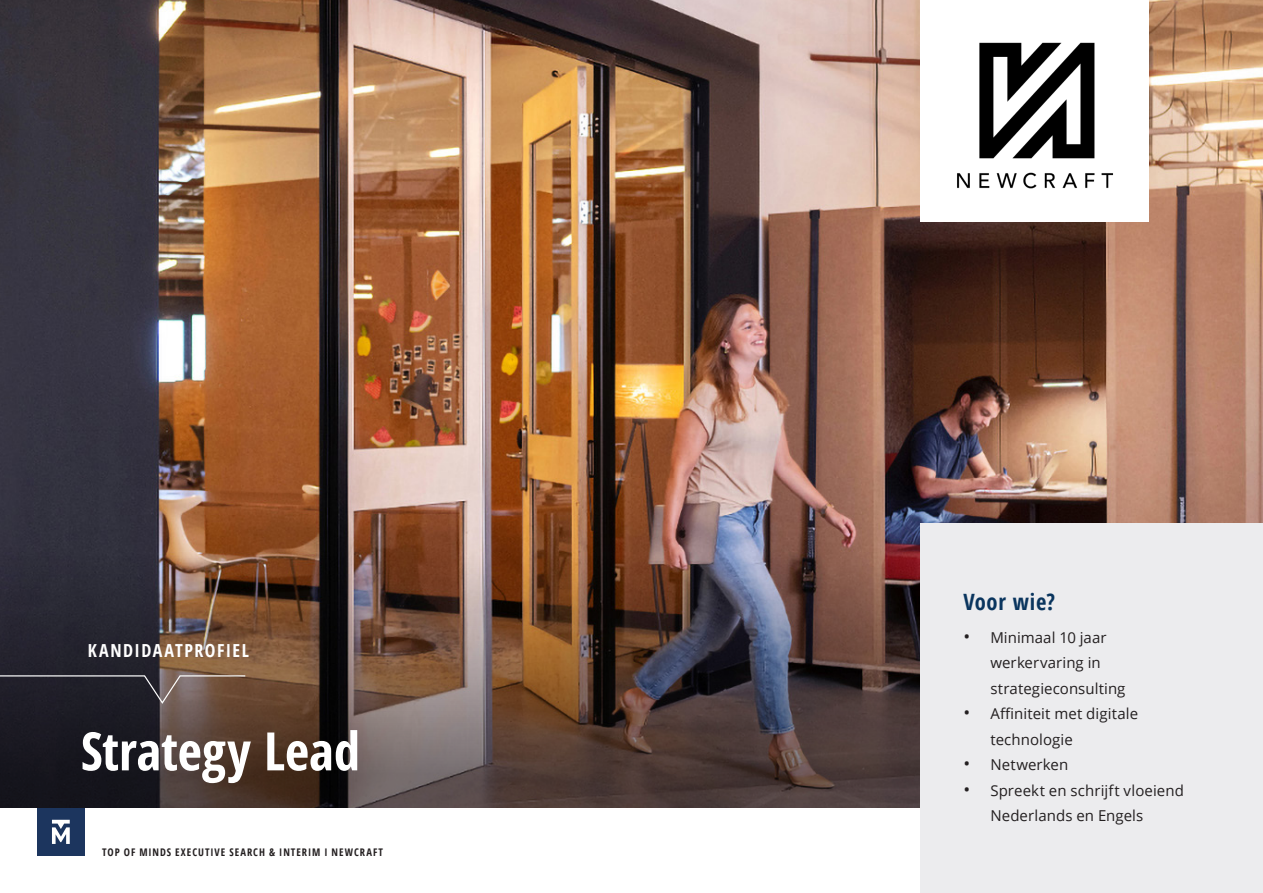
<style>
.page{position:relative;width:1263px;height:893px;background:#fff}
.page>*{position:absolute;margin:0;border:0;box-sizing:border-box;transform-origin:0 0}
.Page_header_kopie{font:700 53.1px "Open Sans Condensed";letter-spacing:-.005em;color:#fff}
.t1{font:700 22.5px "Open Sans Condensed";letter-spacing:.03em;color:#0a355e}
.t2{font:700 18px "Open Sans Condensed";letter-spacing:.08em;color:#fff}
.t3{font:15px/25.5px "Open Sans";letter-spacing:.005em;color:#231f20}
.t4{font:700 10.5px "Open Sans Condensed";letter-spacing:.095em;color:#231f20}
.s1{font-size:18px}
</style>
<div class="page">
<img style="left:0;top:0;width:1263px;height:536px">
<img style="left:0;top:536px;width:921px;height:272px">
<svg style="left:0;top:675px;width:246px;height:30px;background:#463d3f"></svg>
<div style="left:921px;top:523px;width:342px;height:370px;background:#ececee"></div>
<div style="left:921px;top:0;width:228px;height:221px;background:#fff"></div>
<img style="left:957px;top:42px;width:156px;height:147px">
<div style="left:37px;top:808px;width:48px;height:48px;background:#1c355e"></div>
<svg style="left:52px;top:820px;width:18px;height:24px"></svg>
<p class="t2" style="left:88px;top:638px;width:163px">KANDIDAATPROFIEL</p>
<p class="Page_header_kopie" style="left:81px;top:714px;width:281px">Strategy Lead</p>
<p class="t4" style="left:102px;top:845px;width:283px">TOP OF MINDS EXECUTIVE SEARCH &amp; INTERIM I NEWCRAFT</p>
<p class="t1" style="left:963px;top:586px;width:93px">Voor wie?</p>
<p class="t3" style="left:990px;top:624px;width:137px;text-indent:-27px"><span class="s1">•</span> Minimaal 10 jaar werkervaring in strategieconsulting</p>
<p class="t3" style="left:990px;top:701px;width:149px;text-indent:-27px"><span class="s1">•</span> Affiniteit met digitale technologie</p>
<p class="t3" style="left:963px;top:752px;width:106px"><span class="s1">•</span> Netwerken</p>
<p class="t3" style="left:990px;top:777px;width:195px;text-indent:-27px"><span class="s1">•</span> Spreekt en schrijft vloeiend<br>Nederlands en Engels</p>
</div>
